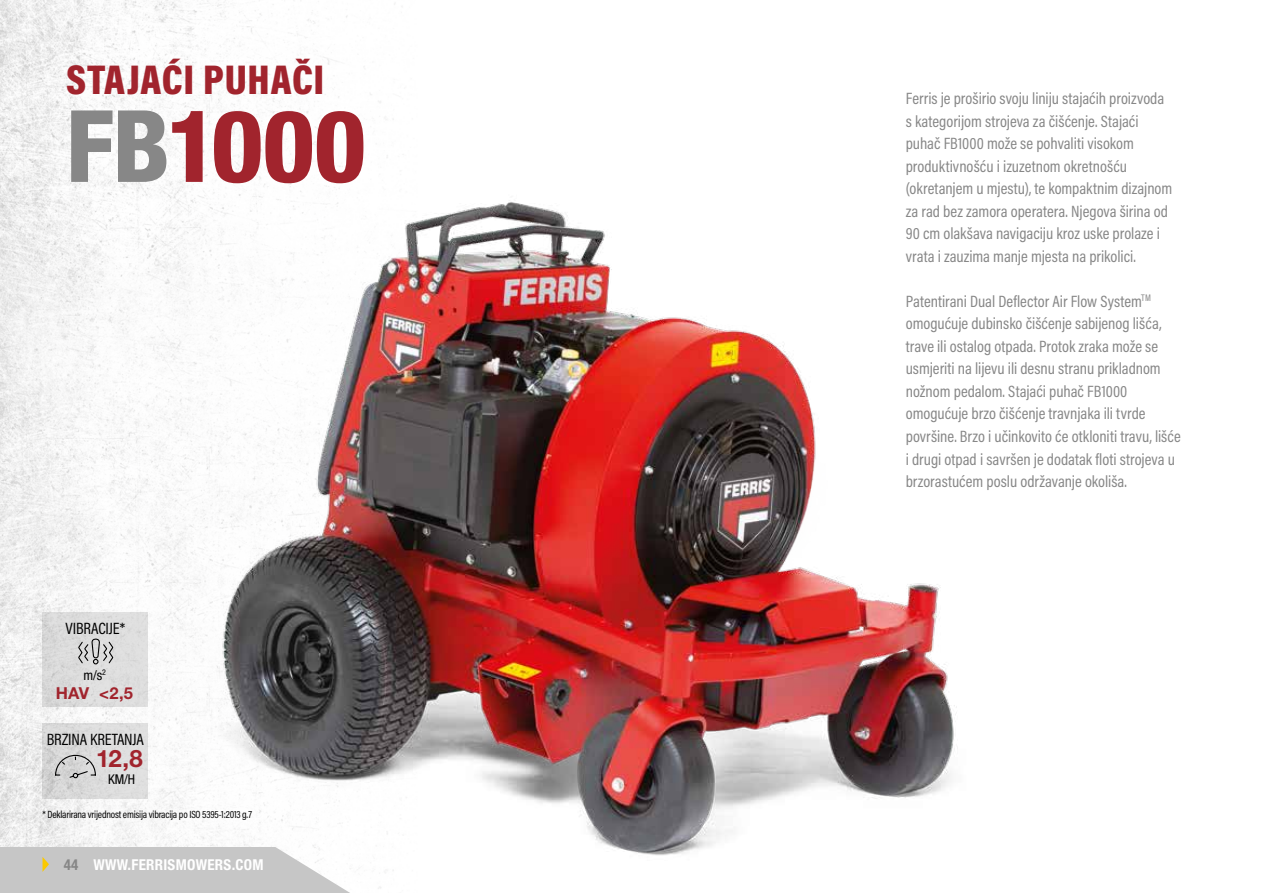
<style>
.page{position:relative;width:1263px;height:893px;background:#fff}
.page>*{position:absolute;margin:0;border:0;box-sizing:border-box;transform-origin:0 0}
.t1{font:800 condensed 100.05px "Helvetica Neue LT Std";letter-spacing:-.015em;color:#a1242d}
.t2{font:900 42px "Acumin Pro Cond";letter-spacing:.015em;color:#a1242d}
.t3{font:700 24px "Helvetica Neue LT Std";color:#a1242d}
.t4{font:16.5px/22.5px "Acumin Pro Cond";color:#878787}
.t5{font:16.5px "Acumin Pro Cond";letter-spacing:-.01em;color:#000}
.t6{font:700 16.5px "Helvetica Neue LT Std";color:#a1242d}
.t7{font:700 condensed 15px "Helvetica Neue LT Std";letter-spacing:.02em;color:#fff}
.t8{font:condensed 13.5px "Helvetica Neue LT Std";color:#000}
.t9{font:10.5px "Acumin Pro Cond";letter-spacing:-.02em;color:#000}
.s1{color:#878787}
</style>
<div class="page">
<img style="left:0;top:0;width:395px;height:847px">
<div style="left:0;top:847px;width:350px;height:46px;background:#c6c6c6"></div>
<img style="left:122px;top:57px;width:835px;height:833px">
<div style="left:43px;top:724px;width:105px;height:75px;background:#e3e3e3"></div>
<svg style="left:55px;top:754px;width:41px;height:25px"></svg>
<div style="left:43px;top:612px;width:105px;height:95px;background:#e3e3e3"></div>
<svg style="left:77px;top:637px;width:37px;height:27px"></svg>
<h2 class="t2" style="left:66px;top:52px;width:260px">STAJAĆI PUHAČI</h2>
<h1 class="t1" style="left:66px;top:84px;width:302px"><span class="s1">FB</span>1000</h1>
<p class="t5" style="left:66px;top:617px;width:61px">VIBRACIJE*</p>
<p class="t8" style="left:84px;top:667px;width:24px">m/s<sup>2</sup></p>
<p class="t6" style="left:56px;top:683px;width:79px">HAV &lt;2,5</p>
<p class="t5" style="left:47px;top:729px;width:99px">BRZINA KRETANJA</p>
<h3 class="t3" style="left:96px;top:743px;width:48px">12,8</h3>
<p class="t8" style="left:108px;top:771px;width:28px">KM/H</p>
<p class="t9" style="left:43px;top:808px;width:211px">* Deklarirana vrijednost emisija vibracija po ISO 5395-1:2013 g.7</p>
<p class="t7" style="left:64px;top:856px;width:201px"><span class="s1">44</span> WWW.FERRISMOWERS.COM</p>
<p class="t4" style="left:906px;top:87px;width:268px">Ferris je proširio svoju liniju stajaćih proizvoda s kategorijom strojeva za čišćenje. Stajaći puhač FB1000 može se pohvaliti visokom produktivnošću i izuzetnom okretnošću (okretanjem u mjestu), te kompaktnim dizajnom za rad bez zamora operatera. Njegova širina od 90 cm olakšava navigaciju kroz uske prolaze i vrata i zauzima manje mjesta na prikolici.</p>
<p class="t4" style="left:906px;top:290px;width:277px">Patentirani Dual Deflector Air Flow System<sup>TM </sup>omogućuje dubinsko čišćenje sabijenog lišća, trave ili ostalog otpada. Protok zraka može se usmjeriti na lijevu ili desnu stranu prikladnom nožnom pedalom. Stajaći puhač FB1000 omogućuje brzo čišćenje travnjaka ili tvrde površine. Brzo i učinkovito će otkloniti travu, lišće i drugi otpad i savršen je dodatak floti strojeva u brzorastućem poslu održavanje okoliša.</p>
</div>
